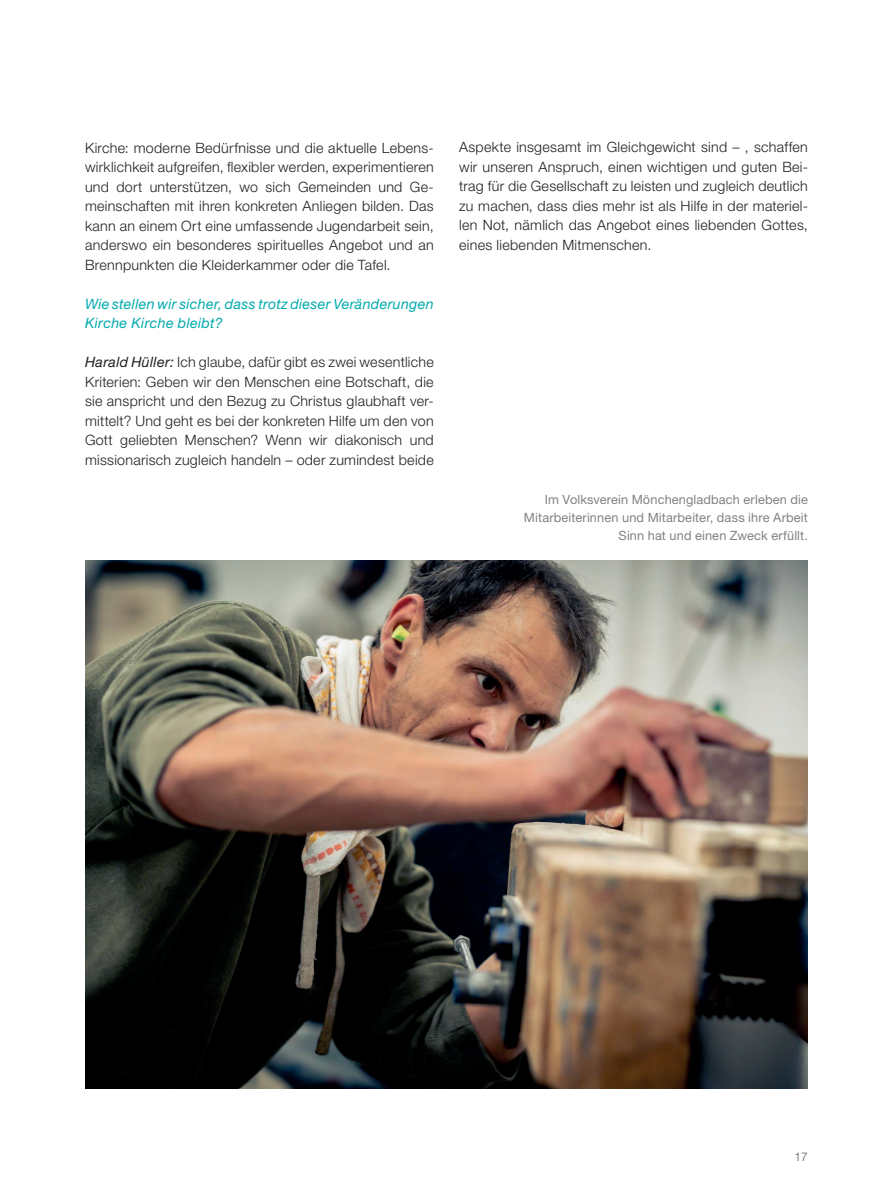
<style>
.page{position:relative;width:893px;height:1191px;background:#fff}
.page>*{position:absolute;margin:0;border:0;box-sizing:border-box;transform-origin:0 0}
.t1{font:300 14.25px/19.5px "Helvetica Neue LT Std";letter-spacing:.02em;color:#231f20;text-align:justify}
.t2{font:italic 14.25px/19.5px "Helvetica Neue LT Std";letter-spacing:.02em;color:#00aaad}
.t3{font:12.75px/18px "Helvetica Neue LT Std";letter-spacing:.01em;color:#808285;text-align:right}
.t4{font:300 12px "Helvetica Neue LT Std";color:#57585a}
.s1{font-weight:400;font-style:italic}
</style>
<div class="page">
<img style="left:85px;top:561px;width:723px;height:527px">
<p class="t1" style="left:85px;top:137px;width:350px">Kirche: moderne Bedürfnisse und die aktuelle Lebens&shy;wirklichkeit aufgreifen, flexibler werden, experimentieren und dort unterstützen, wo sich Gemeinden und Ge&shy;meinschaften mit ihren konkreten Anliegen bilden. Das kann an einem Ort eine umfassende Jugendarbeit sein, anderswo ein besonderes spirituelles Angebot und an Brennpunkten die Kleiderkammer oder die Tafel.</p>
<p class="t2" style="left:85px;top:293px;width:350px">Wie stellen wir sicher, dass trotz dieser Veränderungen<br>Kirche Kirche bleibt?</p>
<p class="t1" style="left:85px;top:352px;width:350px"><span class="s1">Harald Hüller:</span> Ich glaube, dafür gibt es zwei wesentliche Kriterien: Geben wir den Menschen eine Botschaft, die sie anspricht und den Bezug zu Christus glaubhaft ver&shy;mittelt? Und geht es bei der konkreten Hilfe um den von Gott geliebten Menschen? Wenn wir diakonisch und missionarisch zugleich handeln – oder zumindest beide</p>
<p class="t1" style="left:459px;top:137px;width:350px">Aspekte insgesamt im Gleichgewicht sind – , schaffen wir unseren Anspruch, einen wichtigen und guten Bei&shy;trag für die Gesellschaft zu leisten und zugleich deutlich zu machen, dass dies mehr ist als Hilfe in der materiel&shy;len Not, nämlich das Angebot eines liebenden Gottes, eines liebenden Mitmenschen.</p>
<p class="t3" style="left:524px;top:490px;width:285px">Im Volksverein Mönchengladbach erleben die<br>Mitarbeiterinnen und Mitarbeiter, dass ihre Arbeit<br>Sinn hat und einen Zweck erfüllt.</p>
<p class="t4" style="left:795px;top:1149px;width:15px">17</p>
</div>
